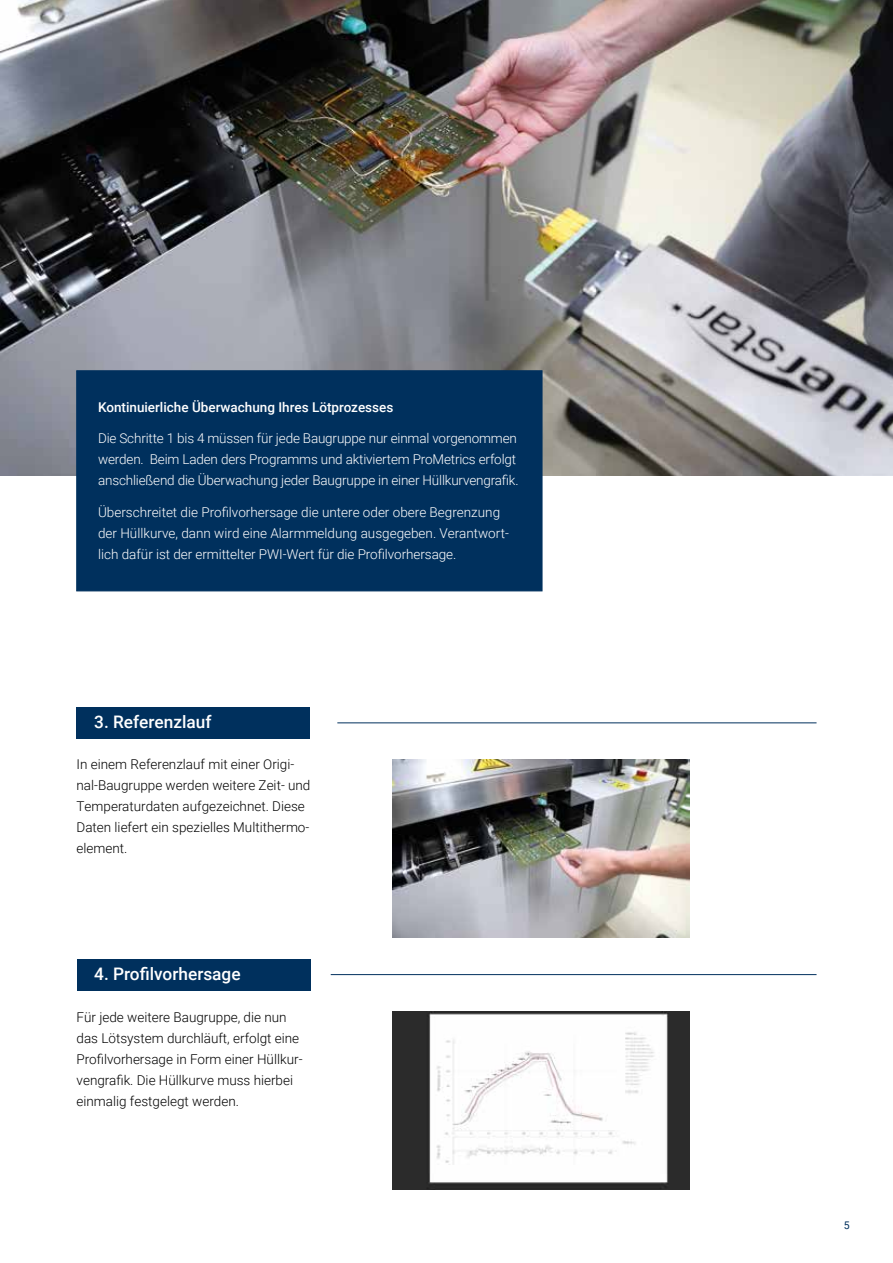
<style>
.page{position:relative;width:893px;height:1263px;background:#fff}
.page>*{position:absolute;margin:0;border:0;box-sizing:border-box;transform-origin:0 0}
.t1{font:500 17.25px "Roboto";color:#fff}
.t2{font:300 13.5px/21px "Roboto";letter-spacing:-.015em;color:#fff}
.t3{font:300 13.5px/21px "Roboto";color:#000}
.t4{font:500 13.5px "Roboto";color:#fff}
.t5{font:10.5px "Roboto";color:#00305d}
</style>
<div class="page">
<img style="left:0;top:0;width:893px;height:476px">
<div style="left:77px;top:707px;width:233px;height:32px;background:#00305d"></div>
<hr style="left:337px;top:723px;width:479px;height:1px;background:#00305d">
<img style="left:393px;top:759px;width:297px;height:179px">
<div style="left:77px;top:959px;width:233px;height:31px;background:#00305d"></div>
<hr style="left:331px;top:974px;width:485px;height:1px;background:#00305d">
<img style="left:393px;top:1011px;width:297px;height:179px">
<div style="left:77px;top:371px;width:465px;height:220px;background:#00305d"></div>
<p class="t4" style="left:98px;top:397px;width:297px">Kontinuierliche Überwachung Ihres Lötprozesses</p>
<p class="t2" style="left:98px;top:427px;width:422px">Die Schritte 1 bis 4 müssen für jede Baugruppe nur einmal vorgenommen werden. Beim Laden ders Programms und aktiviertem ProMetrics erfolgt anschließend die Überwachung jeder Baugruppe in einer Hüllkurvengrafik.</p>
<p class="t2" style="left:98px;top:501px;width:412px">Überschreitet die Profilvorhersage die untere oder obere Begrenzung der Hüllkurve, dann wird eine Alarmmeldung ausgegeben. Verantwort&shy;lich dafür ist der ermittelter PWI-Wert für die Profilvorhersage.</p>
<p class="t1" style="left:94px;top:710px;width:119px">3. Referenzlauf</p>
<p class="t3" style="left:77px;top:753px;width:235px">In einem Referenzlauf mit einer Origi&shy;nal-Baugruppe werden weitere Zeit- und Temperaturdaten aufgezeichnet. Diese Daten liefert ein spezielles Multithermo&shy;element.</p>
<p class="t1" style="left:94px;top:962px;width:148px">4. Profilvorhersage</p>
<p class="t3" style="left:77px;top:1006px;width:227px">Für jede weitere Baugruppe, die nun das Lötsystem durchläuft, erfolgt eine Profilvorhersage in Form einer Hüllkur&shy;vengrafik. Die Hüllkurve muss hierbei einmalig festgelegt werden.</p>
<p class="t5" style="left:844px;top:1218px;width:7px">5</p>
</div>
